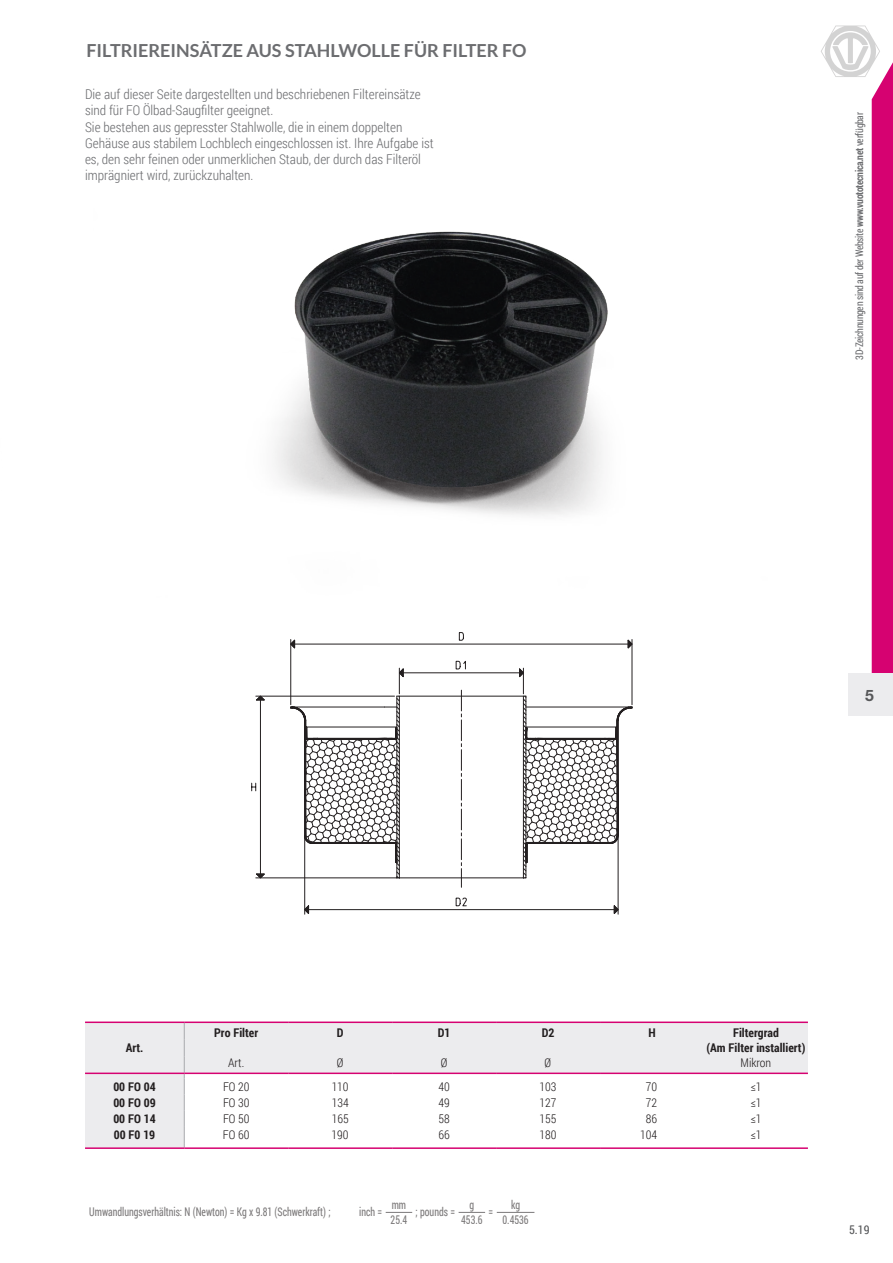
<style>
.page{position:relative;width:893px;height:1263px;background:#fff}
.page>*{position:absolute;margin:0;border:0;box-sizing:border-box;transform-origin:0 0}
.t1{font:700 18px "Lato";color:#6c6d70}
.t2{font:700 15.75px "Helvetica Neue LT Std";color:#57585a}
.t3{font:300 13.5px/16.2px "Roboto Condensed";color:#6c6d70}
.t4{font:12px "Roboto Condensed";color:#231f20;scale:.81 1}
.t5{font:300 12px "Roboto Condensed";color:#231f20}
.t6{font:700 12px/14.9px "Roboto Condensed";color:#231f20;text-align:center}
.t7{font:12px "Roboto Condensed";color:#57585a}
.t8{font:10.5px "Roboto Condensed";letter-spacing:-.03em;color:#6c6d70;scale:.93 1}
.s1{font-weight:700}
</style>
<div class="page">
<img style="left:275px;top:231px;width:333px;height:285px">
<svg style="left:821px;top:25px;width:72px;height:648px"></svg>
<div style="left:848px;top:673px;width:45px;height:43px;background:#ececee"></div>
<svg style="left:85px;top:1023px;width:723px;height:124px"></svg>
<svg style="left:251px;top:632px;width:453px;height:451px"></svg>
<svg style="left:184px;top:1023px;width:1px;height:124px"></svg>
<hr style="left:85px;top:1072px;width:99px;height:2px;background:#d60271">
<hr style="left:184px;top:1072px;width:104px;height:2px;background:#d60271">
<hr style="left:288px;top:1072px;width:104px;height:2px;background:#d60271">
<hr style="left:392px;top:1072px;width:104px;height:2px;background:#d60271">
<hr style="left:496px;top:1072px;width:104px;height:2px;background:#d60271">
<hr style="left:600px;top:1072px;width:104px;height:2px;background:#d60271">
<hr style="left:704px;top:1072px;width:104px;height:2px;background:#d60271">
<hr style="left:85px;top:1147px;width:99px;height:2px;background:#d60271">
<hr style="left:184px;top:1147px;width:104px;height:2px;background:#d60271">
<hr style="left:288px;top:1147px;width:104px;height:2px;background:#d60271">
<hr style="left:392px;top:1147px;width:104px;height:2px;background:#d60271">
<hr style="left:496px;top:1147px;width:104px;height:2px;background:#d60271">
<hr style="left:600px;top:1147px;width:104px;height:2px;background:#d60271">
<hr style="left:704px;top:1147px;width:104px;height:2px;background:#d60271">
<hr style="left:85px;top:1021px;width:99px;height:2px;background:#d60271">
<hr style="left:184px;top:1021px;width:104px;height:2px;background:#d60271">
<hr style="left:288px;top:1021px;width:104px;height:2px;background:#d60271">
<hr style="left:392px;top:1021px;width:104px;height:2px;background:#d60271">
<hr style="left:496px;top:1021px;width:104px;height:2px;background:#d60271">
<hr style="left:600px;top:1021px;width:104px;height:2px;background:#d60271">
<hr style="left:704px;top:1021px;width:104px;height:2px;background:#d60271">
<svg style="left:386px;top:1212px;width:26px;height:1px"></svg>
<svg style="left:459px;top:1212px;width:26px;height:1px"></svg>
<hr style="left:497px;top:1212px;width:37px;height:1px;background:#231f20">
<h1 class="t1" style="left:87px;top:40px;width:442px">FILTRIEREINSÄTZE AUS STAHLWOLLE FÜR FILTER FO</h1>
<p class="t3" style="left:85px;top:86px;width:350px">Die auf dieser Seite dargestellten und beschriebenen Filtereinsätze sind für FO Ölbad-Saugfilter geeignet.<br>Sie bestehen aus gepresster Stahlwolle, die in einem doppelten Gehäuse aus stabilem Lochblech eingeschlossen ist. Ihre Aufgabe ist es, den sehr feinen oder unmerklichen Staub, der durch das Filteröl imprägniert wird, zurückzuhalten.</p>
<p class="t8" style="left:852px;top:360px;width:267px;rotate:-90deg">3D-Zeichnungen sind auf der Website <span class="s1">www.vuototecnica.net</span> verfügbar</p>
<p class="t2" style="left:865px;top:686px;width:10px">5</p>
<p class="t6" style="left:126px;top:1040px;width:19px">Art.</p>
<p class="t6" style="left:214px;top:1025px;width:46px">Pro Filter</p>
<p class="t6" style="left:337px;top:1025px;width:8px">D</p>
<p class="t6" style="left:438px;top:1025px;width:14px">D1</p>
<p class="t6" style="left:542px;top:1025px;width:14px">D2</p>
<p class="t6" style="left:648px;top:1025px;width:9px">H</p>
<p class="t6" style="left:706px;top:1025px;width:100px">Filtergrad<br>(Am Filter installiert)</p>
<p class="t5" style="left:228px;top:1054px;width:18px">Art.</p>
<p class="t5" style="left:337px;top:1054px;width:8px">Ø</p>
<p class="t5" style="left:441px;top:1054px;width:8px">Ø</p>
<p class="t5" style="left:545px;top:1054px;width:8px">Ø</p>
<p class="t5" style="left:741px;top:1054px;width:32px">Mikron</p>
<p class="t6" style="left:113px;top:1078px;width:44px">00 FO 04</p>
<p class="t5" style="left:223px;top:1078px;width:28px">FO 20</p>
<p class="t5" style="left:332px;top:1078px;width:19px">110</p>
<p class="t5" style="left:438px;top:1078px;width:13px">40</p>
<p class="t5" style="left:540px;top:1078px;width:19px">103</p>
<p class="t5" style="left:646px;top:1078px;width:13px">70</p>
<p class="t5" style="left:750px;top:1078px;width:12px">≤1</p>
<p class="t6" style="left:113px;top:1095px;width:44px">00 FO 09</p>
<p class="t5" style="left:223px;top:1094px;width:28px">FO 30</p>
<p class="t5" style="left:332px;top:1094px;width:18px">134</p>
<p class="t5" style="left:438px;top:1094px;width:13px">49</p>
<p class="t5" style="left:540px;top:1094px;width:18px">127</p>
<p class="t5" style="left:646px;top:1094px;width:13px">72</p>
<p class="t5" style="left:750px;top:1094px;width:12px">≤1</p>
<p class="t6" style="left:113px;top:1111px;width:44px">00 FO 14</p>
<p class="t5" style="left:223px;top:1110px;width:28px">FO 50</p>
<p class="t5" style="left:332px;top:1110px;width:18px">165</p>
<p class="t5" style="left:438px;top:1110px;width:13px">58</p>
<p class="t5" style="left:540px;top:1110px;width:18px">155</p>
<p class="t5" style="left:646px;top:1110px;width:13px">86</p>
<p class="t5" style="left:750px;top:1110px;width:12px">≤1</p>
<p class="t6" style="left:114px;top:1127px;width:43px">00 F0 19</p>
<p class="t5" style="left:223px;top:1127px;width:28px">FO 60</p>
<p class="t5" style="left:332px;top:1127px;width:19px">190</p>
<p class="t5" style="left:438px;top:1127px;width:13px">66</p>
<p class="t5" style="left:539px;top:1127px;width:19px">180</p>
<p class="t5" style="left:640px;top:1127px;width:19px">104</p>
<p class="t5" style="left:750px;top:1127px;width:12px">≤1</p>
<p class="t4" style="left:89px;top:1203px;width:299px">Umwandlungsverhältnis: N (Newton) = Kg x 9.81 (Schwerkraft) ;</p>
<p class="t4" style="left:359px;top:1203px;width:30px">inch =</p>
<p class="t4" style="left:511px;top:1196px;width:13px">kg</p>
<p class="t4" style="left:392px;top:1196px;width:19px">mm</p>
<p class="t4" style="left:469px;top:1196px;width:7px">g</p>
<p class="t4" style="left:416px;top:1203px;width:50px">; pounds =</p>
<p class="t4" style="left:489px;top:1203px;width:7px">=</p>
<p class="t4" style="left:391px;top:1211px;width:22px">25.4</p>
<p class="t4" style="left:461px;top:1211px;width:28px">453.6</p>
<p class="t4" style="left:503px;top:1211px;width:34px">0.4536</p>
<p class="t7" style="left:849px;top:1221px;width:22px">5.19</p>
</div>
